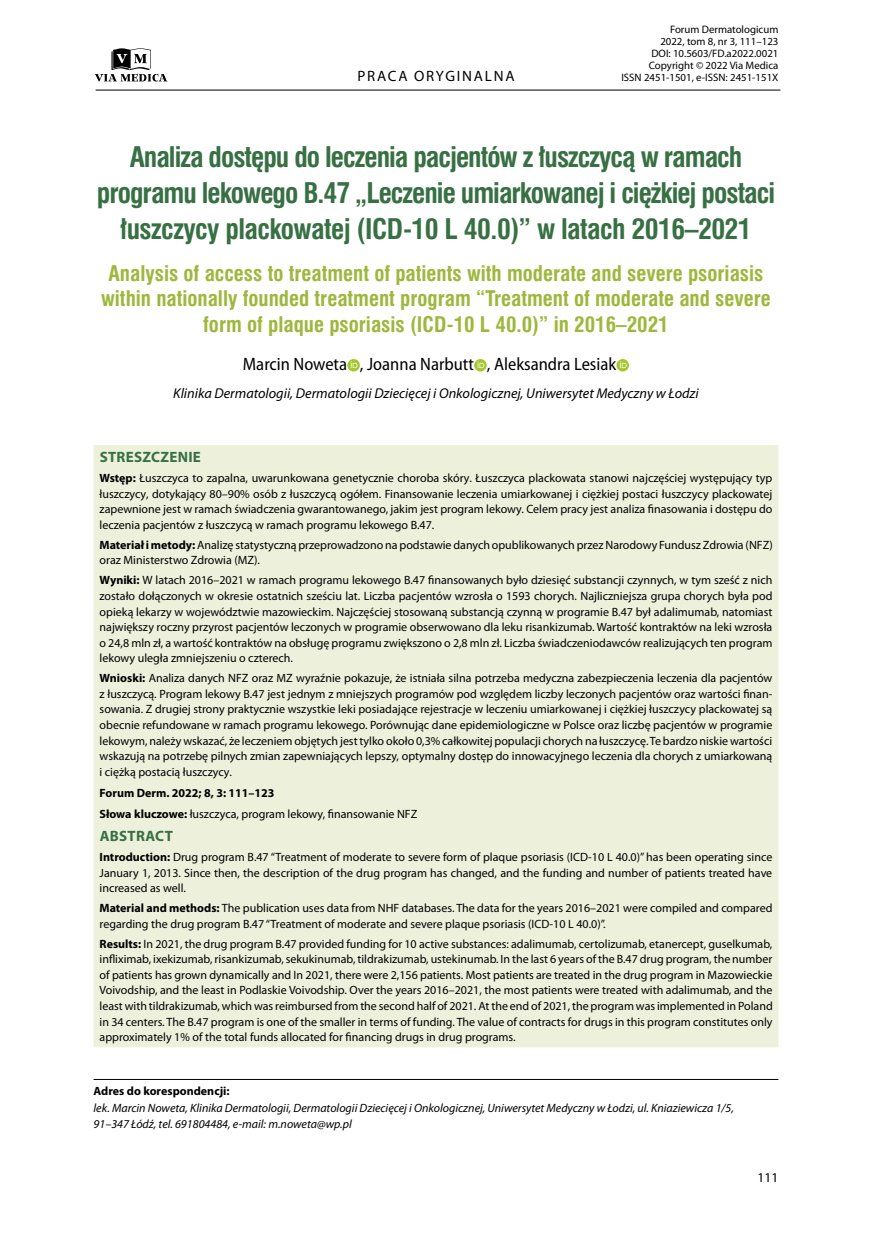
<style>
.page{position:relative;width:872px;height:1234px;background:#fff}
.page>*{position:absolute;margin:0;border:0;box-sizing:border-box;transform-origin:0 0}
.t1{font:700 27.75px/36px "Swis 721 Cn EU";letter-spacing:-.035em;color:#377043;text-align:center}
.t2{font:700 21px/25.2px "Swis 721 Cn EU";color:#9db83c;text-align:center}
.t3{font:semi-condensed 18px "Myriad Pro";color:#000}
.t4{font:700 15px "Myriad Pro";letter-spacing:.02em;color:#377043}
.t5{font:15px "Myriad Pro";letter-spacing:.12em;color:#000}
.t6{font:italic 14.25px "Myriad Pro";color:#000}
.t7{font:13.5px "Myriad Pro";color:#000}
.t8{font:12px/15.6px "Myriad Pro";color:#000;text-align:justify}
.t9{font:italic 12px/16.5px "Myriad Pro";color:#000}
.t10{font:700 12px/21px "Myriad Pro";color:#000}
.t11{font:10.8px/12px "Myriad Pro";color:#000;text-align:right}
.s1{font-weight:700}
.s2{font-weight:400}
</style>
<div class="page">
<svg style="left:347px;top:359px;width:13px;height:12px"></svg>
<svg style="left:351px;top:361px;width:6px;height:7px"></svg>
<svg style="left:474px;top:359px;width:12px;height:12px"></svg>
<svg style="left:477px;top:361px;width:7px;height:7px"></svg>
<svg style="left:616px;top:359px;width:13px;height:12px"></svg>
<svg style="left:620px;top:361px;width:6px;height:7px"></svg>
<div style="left:94px;top:445px;width:684px;height:602px;background:#edf1dc"></div>
<hr style="left:94px;top:1078px;width:684px;height:1px;background:#000">
<svg style="left:95px;top:48px;width:72px;height:34px"></svg>
<hr style="left:96px;top:90px;width:684px;height:1px;background:#000">
<p class="t5" style="left:357px;top:68px;width:159px">PRACA ORYGINALNA</p>
<p class="t11" style="left:621px;top:23px;width:158px">Forum Dermatologicum<br>2022, tom 8, nr 3, 111–123<br>DOI: 10.5603/FD.a2022.0021<br>Copyright © 2022 Via Medica<br>ISSN 2451-1501, e-ISSN: 2451-151X</p>
<h1 class="t1" style="left:97px;top:140px;width:679px">Analiza dostępu do leczenia pacjentów z łuszczycą w ramach programu lekowego B.47 „Leczenie umiarkowanej i ciężkiej postaci łuszczycy plackowatej (ICD-10 L 40.0)” w latach 2016–2021</h1>
<h2 class="t2" style="left:101px;top:262px;width:671px">Analysis of access to treatment of patients with moderate and severe psoriasis within nationally founded treatment program “Treatment of moderate and severe form of plaque psoriasis (ICD-10 L 40.0)” in 2016–2021</h2>
<h3 class="t3" style="left:243px;top:354px;width:375px">Marcin Noweta , Joanna Narbutt , Aleksandra Lesiak</h3>
<p class="t6" style="left:173px;top:385px;width:527px">Klinika Dermatologii, Dermatologii Dziecięcej i Onkologicznej, Uniwersytet Medyczny w Łodzi</p>
<p class="t4" style="left:100px;top:448px;width:103px">STRESZCZENIE</p>
<p class="t8" style="left:100px;top:470px;width:674px"><span class="s1">Wstęp:</span> Łuszczyca to zapalna, uwarunkowana genetycznie choroba skóry. Łuszczyca plackowata stanowi najczęściej występujący typ łuszczycy, dotykający 80–90% osób z łuszczycą ogółem. Finansowanie leczenia umiarkowanej i ciężkiej postaci łuszczycy plackowatej zapewnione jest w ramach świadczenia gwarantowanego, jakim jest program lekowy. Celem pracy jest analiza finasowania i dostępu do leczenia pacjentów z łuszczycą w ramach programu lekowego B.47.</p>
<p class="t8" style="left:100px;top:537px;width:674px"><span class="s1">Materiał i metody:</span> Analizę statystyczną przeprowadzono na podstawie danych opublikowanych przez Narodowy Fundusz Zdrowia (NFZ) oraz Ministerstwo Zdrowia (MZ).</p>
<p class="t8" style="left:100px;top:572px;width:674px"><span class="s1">Wyniki:</span> W latach 2016–2021 w ramach programu lekowego B.47 finansowanych było dziesięć substancji czynnych, w tym sześć z nich zostało dołączonych w okresie ostatnich sześciu lat. Liczba pacjentów wzrosła o 1593 chorych. Najliczniejsza grupa chorych była pod opieką lekarzy w województwie mazowieckim. Najczęściej stosowaną substancją czynną w programie B.47 był adalimumab, natomiast największy roczny przyrost pacjentów leczonych w programie obserwowano dla leku risankizumab. Wartość kontraktów na leki wzrosła o 24,8 mln zł, a wartość kontraktów na obsługę programu zwiększono o 2,8 mln zł. Liczba świadczeniodawców realizujących ten program lekowy uległa zmniejszeniu o czterech.</p>
<p class="t8" style="left:100px;top:670px;width:674px"><span class="s1">Wnioski:</span> Analiza danych NFZ oraz MZ wyraźnie pokazuje, że istniała silna potrzeba medyczna zabezpieczenia leczenia dla pacjentów z łuszczycą. Program lekowy B.47 jest jednym z mniejszych programów pod względem liczby leczonych pacjentów oraz wartości finan&shy;sowania. Z drugiej strony praktycznie wszystkie leki posiadające rejestracje w leczeniu umiarkowanej i ciężkiej łuszczycy plackowatej są obecnie refundowane w ramach programu lekowego. Porównując dane epidemiologiczne w Polsce oraz liczbę pacjentów w programie lekowym, należy wskazać, że leczeniem objętych jest tylko około 0,3% całkowitej populacji chorych na łuszczycę. Te bardzo niskie wartości wskazują na potrzebę pilnych zmian zapewniających lepszy, optymalny dostęp do innowacyjnego leczenia dla chorych z umiarkowaną i ciężką postacią łuszczycy.</p>
<p class="t10" style="left:100px;top:782px;width:319px">Forum Derm. 2022; 8, 3: 111–123<br>Słowa kluczowe: <span class="s2">łuszczyca, program lekowy, finansowanie NFZ</span></p>
<p class="t4" style="left:100px;top:827px;width:75px">ABSTRACT</p>
<p class="t8" style="left:100px;top:849px;width:674px"><span class="s1">Introduction:</span> Drug program B.47 “Treatment of moderate to severe form of plaque psoriasis (ICD-10 L 40.0)” has been operating since January 1, 2013. Since then, the description of the drug program has changed, and the funding and number of patients treated have increased as well.</p>
<p class="t8" style="left:100px;top:900px;width:674px"><span class="s1">Material and methods:</span> The publication uses data from NHF databases. The data for the years 2016–2021 were compiled and compared regarding the drug program B.47 “Treatment of moderate and severe plaque psoriasis (ICD-10 L 40.0)”.</p>
<p class="t8" style="left:100px;top:935px;width:674px"><span class="s1">Results:</span> In 2021, the drug program B.47 provided funding for 10 active substances: adalimumab, certolizumab, etanercept, guselkumab, infliximab, ixekizumab, risankizumab, sekukinumab, tildrakizumab, ustekinumab. In the last 6 years of the B.47 drug program, the number of patients has grown dynamically and In 2021, there were 2,156 patients. Most patients are treated in the drug program in Mazowieckie Voivodship, and the least in Podlaskie Voivodship. Over the years 2016–2021, the most patients were treated with adalimumab, and the least with tildrakizumab, which was reimbursed from the second half of 2021. At the end of 2021, the program was implemented in Poland in 34 centers. The B.47 program is one of the smaller in terms of funding. The value of contracts for drugs in this program constitutes only approximately 1% of the total funds allocated for financing drugs in drug programs.</p>
<p class="t10" style="left:94px;top:1080px;width:138px">Adres do korespondencji:</p>
<p class="t9" style="left:94px;top:1099px;width:642px">lek. Marcin Noweta, Klinika Dermatologii, Dermatologii Dziecięcej i Onkologicznej, Uniwersytet Medyczny w Łodzi, ul. Kniaziewicza 1/5,<br>91–347 Łódź, tel. 691804484, e-mail: m.noweta@wp.pl</p>
<p class="t7" style="left:757px;top:1170px;width:22px">111</p>
</div>
